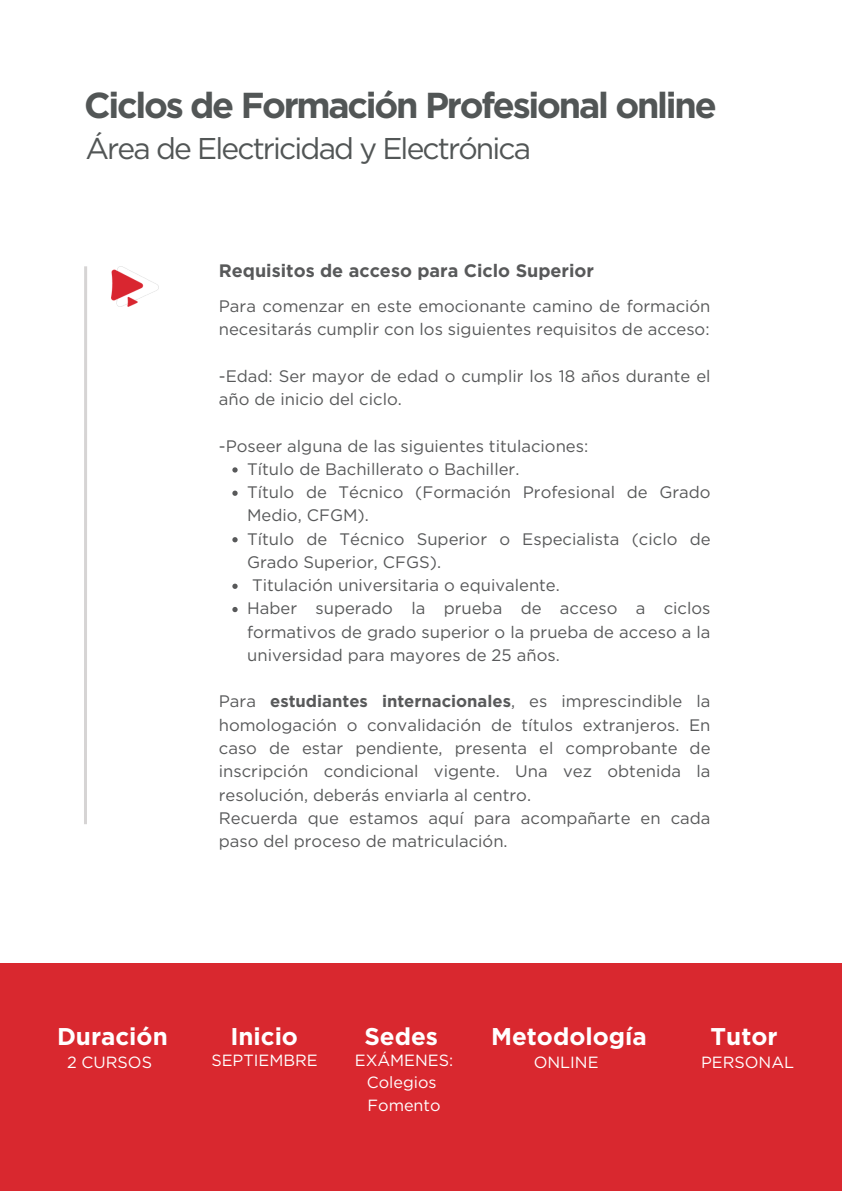
<style>
.page{position:relative;width:842px;height:1191px;background:#fff}
.page>*{position:absolute;margin:0;border:0;box-sizing:border-box;transform-origin:0 0}
.t1{font:700 36px "Gotham";letter-spacing:-.06em;color:#525656}
.t2{font:30px "Gotham";letter-spacing:-.06em;color:#525656}
.t3{font:700 24.2px "Gotham";color:#fff}
.t4{font:700 18px "Gotham";color:#58595a}
.t5{font:16.7px/23.3px "Gotham";color:#58595a}
.t6{font:16.2px "Gotham";color:#fff}
.s1{font-weight:700}
</style>
<div class="page">
<hr style="left:84px;top:266px;width:3px;height:558px;background:#d6d4d4">
<img style="left:111px;top:266px;width:47px;height:41px">
<div style="left:0;top:963px;width:842px;height:227px;background:#d9282f"></div>
<svg style="left:232px;top:467px;width:6px;height:5px"></svg>
<svg style="left:232px;top:490px;width:6px;height:6px"></svg>
<svg style="left:232px;top:537px;width:6px;height:5px"></svg>
<svg style="left:232px;top:583px;width:6px;height:6px"></svg>
<svg style="left:232px;top:607px;width:6px;height:5px"></svg>
<h2 class="t1" style="left:84px;top:84px;width:634px">Ciclos de Formación Profesional online</h2>
<p class="t2" style="left:85px;top:130px;width:447px">Área de Electricidad y Electrónica</p>
<h4 class="t4" style="left:219px;top:259px;width:377px">Requisitos de acceso para Ciclo Superior</h4>
<h6 class="t5" style="left:219px;top:294px;width:493px">Para comenzar en este emocionante camino de formación necesitarás cumplir con los siguientes requisitos de acceso:</h6>
<h3 class="t5" style="left:219px;top:364px;width:493px">-Edad: Ser mayor de edad o cumplir los 18 años durante el año de inicio del ciclo.</h3>
<p class="t5" style="left:219px;top:434px;width:371px">-Poseer alguna de las siguientes titulaciones:</p>
<p class="t5" style="left:247px;top:457px;width:274px">Título de Bachillerato o Bachiller.</p>
<p class="t5" style="left:247px;top:480px;width:465px">Título de Técnico (Formación Profesional de Grado<br>Medio, CFGM).</p>
<h3 class="t5" style="left:247px;top:527px;width:465px">Título de Técnico Superior o Especialista (ciclo de<br>Grado Superior, CFGS).</h3>
<h6 class="t5" style="left:252px;top:573px;width:309px">Titulación universitaria o equivalente.</h6>
<h3 class="t5" style="left:247px;top:596px;width:465px;text-align:justify">Haber superado la prueba de acceso a ciclos formativos de grado superior o la prueba de acceso a la universidad para mayores de 25 años.</h3>
<h6 class="t5" style="left:219px;top:689px;width:493px">Para <span class="s1">estudiantes internacionales</span>, es imprescindible la homologación o convalidación de títulos extranjeros. En caso de estar pendiente, presenta el comprobante de inscripción condicional vigente. Una vez obtenida la resolución, deberás enviarla al centro.<br>Recuerda que estamos aquí para acompañarte en cada paso del proceso de matriculación.</h6>
<h5 class="t3" style="left:57px;top:1021px;width:112px">Duración</h5>
<h5 class="t3" style="left:230px;top:1021px;width:69px">Inicio</h5>
<h5 class="t3" style="left:364px;top:1021px;width:75px">Sedes</h5>
<p class="t3" style="left:491px;top:1021px;width:157px">Metodología</p>
<p class="t6" style="left:67px;top:1052px;width:87px">2 CURSOS</p>
<p class="t3" style="left:711px;top:1021px;width:68px">Tutor</p>
<p class="t6" style="left:211px;top:1049px;width:108px">SEPTIEMBRE</p>
<p class="t6" style="left:355px;top:1049px;width:100px">EXÁMENES:</p>
<h5 class="t6" style="left:367px;top:1072px;width:71px">Colegios</h5>
<h3 class="t6" style="left:368px;top:1094px;width:75px">Fomento</h3>
<h6 class="t6" style="left:534px;top:1052px;width:66px">ONLINE</h6>
<h3 class="t6" style="left:701px;top:1052px;width:95px">PERSONAL</h3>
</div>
